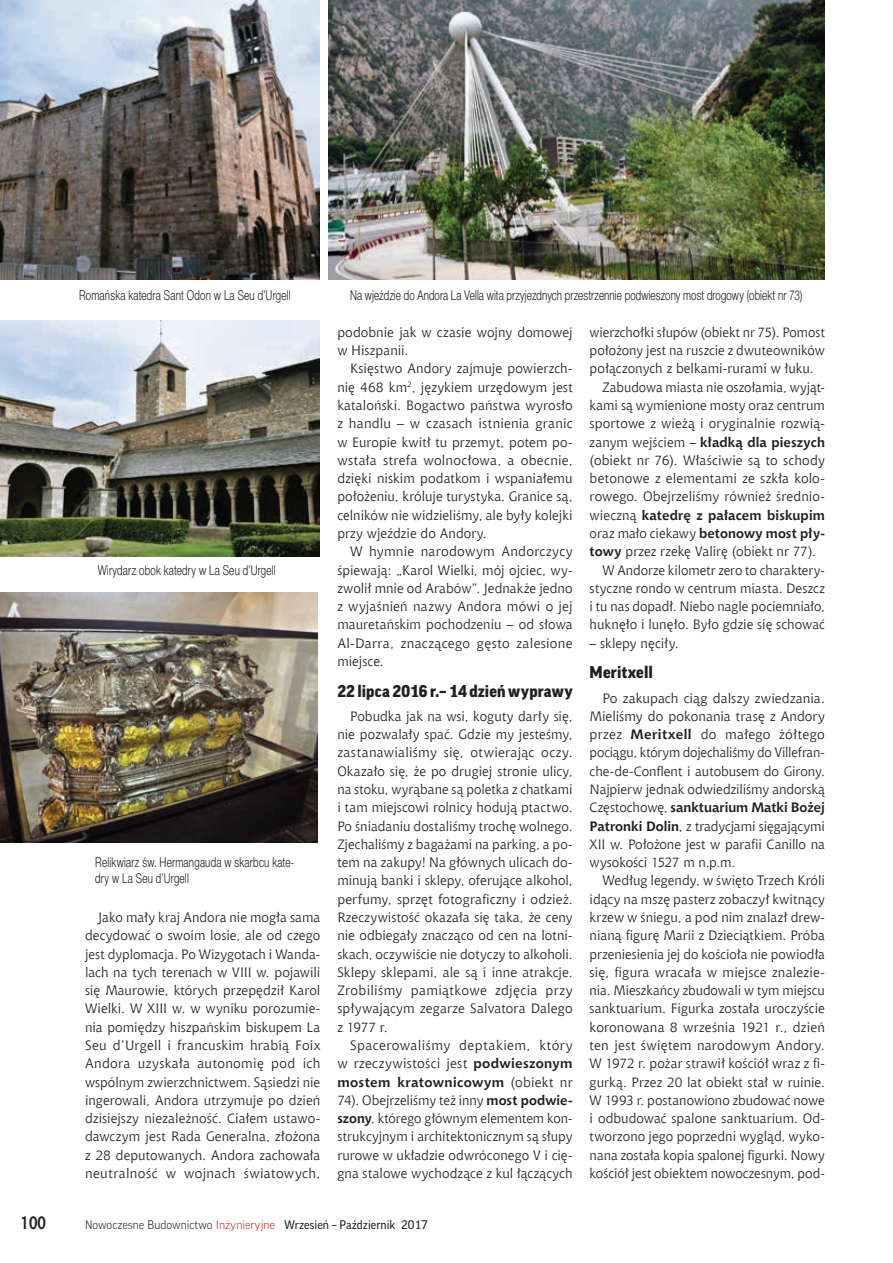
<style>
.page{position:relative;width:893px;height:1263px;background:#fff}
.page>*{position:absolute;margin:0;border:0;box-sizing:border-box;transform-origin:0 0}
.t1{font:700 18px "Aerton Cnd EFN";color:#231f20}
.t2{font:900 16.5px "Good Pro";letter-spacing:.01em;color:#231f20}
.t3{font:13.5px/18.3px "Chianti EU";letter-spacing:.005em;color:#231f20;text-align:justify}
.t4{font:13.5px/16.2px "Switzer Cnd EFN Light";letter-spacing:.015em;color:#231f20;scale:.9 1}
.t5{font:700 13.5px "Chianti EU";letter-spacing:.01em;color:#231f20}
.t6{font:12px "Good Pro";color:#231f20}
.s1{font-weight:700}
.s2{font-weight:300}
.s3{font-weight:300;color:#d1232a}
.s4{font-weight:400}
</style>
<div class="page">
<img style="left:0;top:0;width:319px;height:279px">
<img style="left:0;top:321px;width:319px;height:235px">
<img style="left:329px;top:0;width:496px;height:279px">
<img style="left:0;top:593px;width:317px;height:250px">
<p class="t4" style="left:79px;top:288px;width:237px">Romańska katedra Sant Odon w La Seu d’Urgell</p>
<p class="t4" style="left:350px;top:288px;width:504px">Na wjeździe do Andora La Vella wita przyjezdnych przestrzennie podwieszony most drogowy (obiekt nr 73)</p>
<p class="t4" style="left:98px;top:562px;width:199px">Wirydarz obok katedry w La Seu d’Urgell</p>
<p class="t4" style="left:95px;top:854px;width:222px">Relikwiarz św. Hermangauda w skarbcu kate&shy;dry w La Seu d’Urgell</p>
<p class="t3" style="left:85px;top:908px;width:237px;text-indent:13px">Jako mały kraj Andora nie mogła sama decydować o swoim losie, ale od czego jest dyplomacja. Po Wizygotach i Wanda&shy;lach na tych terenach w VIII w. pojawili się Maurowie, których przepędził Karol Wielki. W XIII w. w wyniku porozumie&shy;nia pomiędzy hiszpańskim biskupem La Seu d’Urgell i francuskim hrabią Foix Andora uzyskała autonomię pod ich wspólnym zwierzchnictwem. Sąsiedzi nie ingerowali, Andora utrzymuje po dzień dzisiejszy niezależność. Ciałem ustawo&shy;dawczym jest Rada Generalna, złożona z 28 deputowanych. Andora zachowała neutralność w wojnach światowych,</p>
<p class="t3" style="left:337px;top:323px;width:237px">podobnie jak w czasie wojny domowej w Hiszpanii.</p>
<p class="t3" style="left:337px;top:359px;width:237px;text-indent:13px">Księstwo Andory zajmuje powierzch&shy;nię 468 km<sup>2</sup>, językiem urzędowym jest kataloński. Bogactwo państwa wyrosło z handlu – w czasach istnienia granic w Europie kwitł tu przemyt, potem po&shy;wstała strefa wolnocłowa, a obecnie, dzięki niskim podatkom i wspaniałemu położeniu, króluje turystyka. Granice są, celników nie widzieliśmy, ale były kolejki przy wjeździe do Andory.</p>
<p class="t3" style="left:337px;top:542px;width:237px;text-indent:13px">W hymnie narodowym Andorczycy śpiewają: „Karol Wielki, mój ojciec, wy&shy;zwolił mnie od Arabów”. Jednakże jedno z wyjaśnień nazwy Andora mówi o jej mauretańskim pochodzeniu – od słowa Al-Darra, znaczącego gęsto zalesione miejsce.</p>
<p class="t2" style="left:337px;top:681px;width:237px">22 lipca 2016 r.– 14 dzień wyprawy</p>
<p class="t3" style="left:337px;top:707px;width:237px;text-indent:13px">Pobudka jak na wsi, koguty darły się, nie pozwalały spać. Gdzie my jesteśmy, zastanawialiśmy się, otwierając oczy.<br>Okazało się, że po drugiej stronie ulicy, na stoku, wyrąbane są poletka z chatkami i tam miejscowi rolnicy hodują ptactwo.<br>Po śniadaniu dostaliśmy trochę wolnego.<br>Zjechaliśmy z bagażami na parking, a po&shy;tem na zakupy! Na głównych ulicach do&shy;minują banki i sklepy, oferujące alkohol, perfumy, sprzęt fotograficzny i odzież.<br>Rzeczywistość okazała się taka, że ceny nie odbiegały znacząco od cen na lotni&shy;skach, oczywiście nie dotyczy to alkoholi.<br>Sklepy sklepami, ale są i inne atrakcje.<br>Zrobiliśmy pamiątkowe zdjęcia przy spływającym zegarze Salvatora Dalego z 1977 r.</p>
<p class="t3" style="left:337px;top:1036px;width:237px;text-indent:13px">Spacerowaliśmy deptakiem, który w rzeczywistości jest <span class="s1">podwieszonym mostem kratownicowym</span> (obiekt nr 74). Obejrzeliśmy też inny <span class="s1">most podwie&shy;szony</span>, którego głównym elementem kon&shy;strukcyjnym i architektonicznym są słupy rurowe w układzie odwróconego V i cię&shy;gna stalowe wychodzące z kul łączących</p>
<h1 class="t1" style="left:21px;top:1212px;width:27px">100</h1>
<p class="t6" style="left:85px;top:1218px;width:344px"><span class="s2">Nowoczesne Budownictwo</span> <span class="s3">Inżynieryjne</span> Wrzesień – Październik 2017</p>
<p class="t3" style="left:590px;top:323px;width:237px">wierzchołki słupów (obiekt nr 75). Pomost</p>
<p class="t3" style="left:590px;top:341px;width:237px">położony jest na ruszcie z dwuteowników</p>
<p class="t3" style="left:590px;top:359px;width:226px">połączonych z belkami-rurami w łuku.</p>
<p class="t3" style="left:602px;top:378px;width:224px">Zabudowa miasta nie oszołamia, wyjąt-</p>
<p class="t3" style="left:590px;top:396px;width:237px">kami są wymienione mosty oraz centrum</p>
<p class="t3" style="left:590px;top:414px;width:237px">sportowe z wieżą i oryginalnie rozwią-</p>
<p class="t5" style="left:590px;top:433px;width:237px"><span class="s4">zanym wejściem –</span> kładką dla pieszych</p>
<p class="t3" style="left:590px;top:451px;width:237px">(obiekt nr 76). Właściwie są to schody</p>
<p class="t3" style="left:590px;top:469px;width:237px">betonowe z elementami ze szkła kolo-</p>
<p class="t3" style="left:590px;top:487px;width:237px">rowego. Obejrzeliśmy również średnio-</p>
<p class="t5" style="left:590px;top:507px;width:237px"><span class="s4">wieczną</span> katedrę z pałacem biskupim</p>
<p class="t5" style="left:590px;top:525px;width:237px"><span class="s4">oraz mało ciekawy</span> betonowy most pły-</p>
<p class="t3" style="left:590px;top:542px;width:228px"><span class="s1">towy</span> przez rzekę Valirę (obiekt nr 77).</p>
<p class="t3" style="left:602px;top:560px;width:224px">W Andorze kilometr zero to charaktery-</p>
<p class="t3" style="left:590px;top:579px;width:237px">styczne rondo w centrum miasta. Deszcz</p>
<p class="t3" style="left:590px;top:597px;width:237px">i tu nas dopadł. Niebo nagle pociemniało,</p>
<p class="t3" style="left:590px;top:615px;width:237px">huknęło i lunęło. Było gdzie się schować</p>
<p class="t3" style="left:590px;top:634px;width:91px">– sklepy nęciły.</p>
<p class="t2" style="left:590px;top:663px;width:65px">Meritxell</p>
<p class="t3" style="left:590px;top:688px;width:237px;text-indent:13px">Po zakupach ciąg dalszy zwiedzania.<br>Mieliśmy do pokonania trasę z Andory przez <span class="s1">Meritxell</span> do małego żółtego pociągu, którym dojechaliśmy do Villefran&shy;che-de-Conflent i autobusem do Girony.<br>Najpierw jednak odwiedziliśmy andorską Częstochowę, <span class="s1">sanktuarium Matki Bożej Patronki Dolin</span>, z tradycjami sięgającymi XII w. Położone jest w parafii Canillo na wysokości 1527 m n.p.m.</p>
<p class="t3" style="left:590px;top:871px;width:237px;text-indent:13px">Według legendy, w święto Trzech Króli idący na mszę pasterz zobaczył kwitnący krzew w śniegu, a pod nim znalazł drew&shy;nianą figurę Marii z Dzieciątkiem. Próba przeniesienia jej do kościoła nie powiodła się, figura wracała w miejsce znalezie&shy;nia. Mieszkańcy zbudowali w tym miejscu sanktuarium. Figurka została uroczyście koronowana 8 września 1921 r., dzień ten jest świętem narodowym Andory.<br>W 1972 r. pożar strawił kościół wraz z fi&shy;gurką. Przez 20 lat obiekt stał w ruinie.<br>W 1993 r. postanowiono zbudować nowe i odbudować spalone sanktuarium. Od&shy;tworzono jego poprzedni wygląd, wyko&shy;nana została kopia spalonej figurki. Nowy kościół jest obiektem nowoczesnym, pod-</p>
</div>
